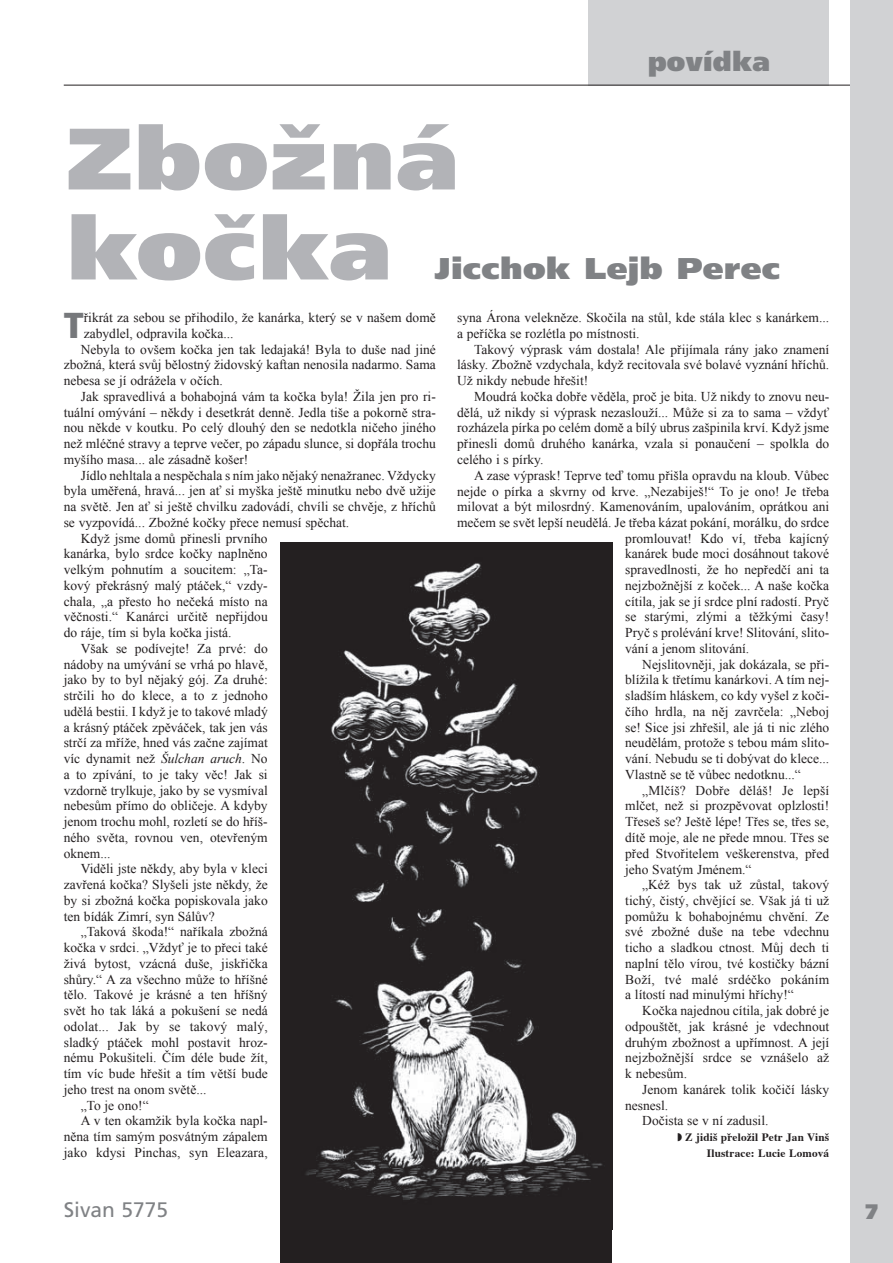
<style>
.page{position:relative;width:893px;height:1263px;background:#fff}
.page>*{position:absolute;margin:0;border:0;box-sizing:border-box;transform-origin:0 0}
.t1{font:900 87px/90px "Frutiger CE";letter-spacing:.015em;color:#b2b3b7;scale:1.1 1}
.t2{font:900 36px "Frutiger CE";color:#76787b}
.t3{font:900 30px "Frutiger CE";letter-spacing:.005em;color:#808285;scale:1.1 1}
.t4{font:900 27px "Frutiger CE";letter-spacing:.01em;color:#808285}
.t5{font:21px "Frutiger CE";color:#808285}
.t6{font:900 21px "Frutiger CE";color:#808285}
.t7{font:13.5px/15.8px "Times New Roman";color:#231f20;text-align:justify}
.t8{font:700 11.25px/15.8px "Times";letter-spacing:.015em;color:#231f20;text-align:right}
.s1{font-style:italic}
</style>
<div class="page">
<div style="left:588px;top:0;width:241px;height:85px;background:#d1d2d4"></div>
<hr style="left:64px;top:85px;width:799px;height:1px;background:#231f20">
<div style="left:850px;top:0;width:43px;height:1263px;background:#d1d2d4"></div>
<div style="left:280px;top:543px;width:332px;height:720px;background:#231f20"></div>
<img style="left:306px;top:563px;width:297px;height:637px">
<h3 class="t4" style="left:648px;top:50px;width:124px">povídka</h3>
<h1 class="t1" style="left:67px;top:121px;width:357px">Zbožná kočka</h1>
<h3 class="t3" style="left:435px;top:257px;width:315px">Jicchok Lejb Perec</h3>
<h2 class="t2" style="left:64px;top:311px;width:22px">T</h2>
<p class="t7" style="left:84px;top:310px;width:353px">řikrát za sebou se přihodilo, že kanárka, který se v našem domě</p>
<p class="t7" style="left:84px;top:326px;width:151px">zabydlel, odpravila kočka...</p>
<p class="t7" style="left:81px;top:341px;width:357px">Nebyla to ovšem kočka jen tak ledajaká! Byla to duše nad jiné</p>
<p class="t7" style="left:64px;top:357px;width:374px">zbožná, která svůj bělostný židovský kaftan nenosila nadarmo. Sama</p>
<p class="t7" style="left:64px;top:373px;width:161px">nebesa se jí odrážela v očích.</p>
<p class="t7" style="left:81px;top:389px;width:357px">Jak spravedlivá a bohabojná vám ta kočka byla! Žila jen pro ri -</p>
<p class="t7" style="left:64px;top:404px;width:374px">tuální omývání – někdy i desetkrát denně. Jedla tiše a pokorně stra-</p>
<p class="t7" style="left:64px;top:420px;width:374px">nou někde v koutku. Po celý dlouhý den se nedotkla ničeho jiného</p>
<p class="t7" style="left:64px;top:436px;width:374px">než mléčné stravy a teprve večer, po západu slunce, si dopřála trochu</p>
<p class="t7" style="left:64px;top:452px;width:186px">myšího masa... ale zásadně košer!</p>
<p class="t7" style="left:81px;top:467px;width:357px">Jídlo nehltala a nespěchala s ním jako nějaký nenažranec. Vždycky</p>
<p class="t7" style="left:64px;top:483px;width:374px">byla uměřená, hravá... jen ať si myška ještě minutku nebo dvě užije</p>
<p class="t7" style="left:64px;top:499px;width:374px">na světě. Jen ať si ještě chvilku zadovádí, chvíli se chvěje, z hříchů</p>
<p class="t7" style="left:64px;top:515px;width:287px">se vyzpovídá... Zbožné kočky přece nemusí spěchat.</p>
<p class="t7" style="left:81px;top:530px;width:188px">Když jsme domů přinesli prvního</p>
<p class="t7" style="left:64px;top:546px;width:205px">kanárka, bylo srdce kočky naplněno</p>
<p class="t7" style="left:64px;top:562px;width:205px">velkým pohnutím a soucitem: „Ta-</p>
<p class="t7" style="left:64px;top:578px;width:205px">kový překrásný malý ptáček,“ vzdy-</p>
<p class="t7" style="left:64px;top:593px;width:205px">chala, „a přesto ho nečeká místo na</p>
<p class="t7" style="left:64px;top:609px;width:205px">věčnosti.“ Kanárci určitě nepřijdou</p>
<p class="t7" style="left:64px;top:625px;width:169px">do ráje, tím si byla kočka jistá.</p>
<p class="t7" style="left:81px;top:641px;width:188px">Však se podívejte! Za prvé: do</p>
<p class="t7" style="left:64px;top:656px;width:205px">nádoby na umývání se vrhá po hlavě,</p>
<p class="t7" style="left:64px;top:672px;width:205px">jako by to byl nějaký gój. Za druhé:</p>
<p class="t7" style="left:64px;top:688px;width:205px">strčili ho do klece, a to z jednoho</p>
<p class="t7" style="left:64px;top:704px;width:205px">udělá bestii. I když je to takové mladý</p>
<p class="t7" style="left:64px;top:719px;width:205px">a krásný ptáček zpěváček, tak jen vás</p>
<p class="t7" style="left:64px;top:735px;width:205px">strčí za mříže, hned vás začne zajímat</p>
<p class="t7" style="left:64px;top:751px;width:205px">víc dynamit než <span class="s1">Šulchan aruch</span>. No</p>
<p class="t7" style="left:64px;top:767px;width:205px">a to zpívání, to je taky věc! Jak si</p>
<p class="t7" style="left:64px;top:782px;width:205px">vzdorně trylkuje, jako by se vysmíval</p>
<p class="t7" style="left:64px;top:798px;width:205px">nebesům přímo do obličeje. A kdyby</p>
<p class="t7" style="left:64px;top:814px;width:205px">jenom trochu mohl, rozletí se do hříš-</p>
<p class="t7" style="left:64px;top:830px;width:205px">ného světa, rovnou ven, otevřeným</p>
<p class="t7" style="left:64px;top:845px;width:48px">oknem...</p>
<p class="t7" style="left:81px;top:861px;width:188px">Viděli jste někdy, aby byla v kleci</p>
<p class="t7" style="left:64px;top:877px;width:205px">zavřená kočka? Slyšeli jste někdy, že</p>
<p class="t7" style="left:64px;top:893px;width:205px">by si zbožná kočka popiskovala jako</p>
<p class="t7" style="left:64px;top:908px;width:152px">ten bídák Zimrí, syn Sálův?</p>
<p class="t7" style="left:81px;top:924px;width:188px">„Taková škoda!“ naříkala zbožná</p>
<p class="t7" style="left:64px;top:940px;width:205px">kočka v srdci. „Vždyť je to přeci také</p>
<p class="t7" style="left:64px;top:956px;width:205px">živá bytost, vzácná duše, jiskřička</p>
<p class="t7" style="left:64px;top:971px;width:205px">shůry.“ A za všechno může to hříšné</p>
<p class="t7" style="left:64px;top:987px;width:205px">tělo. Takové je krásné a ten hříšný</p>
<p class="t7" style="left:64px;top:1003px;width:205px">svět ho tak láká a pokušení se nedá</p>
<p class="t7" style="left:64px;top:1019px;width:205px">odolat... Jak by se takový malý,</p>
<p class="t7" style="left:64px;top:1034px;width:205px">sladký ptáček mohl postavit hroz-</p>
<p class="t7" style="left:64px;top:1050px;width:205px">nému Pokušiteli. Čím déle bude žít,</p>
<p class="t7" style="left:64px;top:1066px;width:205px">tím víc bude hřešit a tím větší bude</p>
<p class="t7" style="left:64px;top:1082px;width:144px">jeho trest na onom světě...</p>
<p class="t7" style="left:81px;top:1097px;width:69px">„To je ono!“</p>
<p class="t7" style="left:81px;top:1113px;width:188px">A v ten okamžik byla kočka napl-</p>
<p class="t7" style="left:64px;top:1129px;width:205px">něna tím samým posvátným zápalem</p>
<p class="t7" style="left:64px;top:1145px;width:205px">jako kdysi Pinchas, syn Eleazara,</p>
<p class="t7" style="left:457px;top:310px;width:374px">syna Árona velekněze. Skočila na stůl, kde stála klec s kanárkem... a peříčka se rozlétla po místnosti.</p>
<p class="t7" style="left:457px;top:341px;width:374px;text-indent:17px">Takový výprask vám dostala! Ale přijímala rány jako znamení lásky. Zbožně vzdychala, když recitovala své bolavé vyznání hříchů.<br>Už nikdy nebude hřešit!</p>
<p class="t7" style="left:457px;top:389px;width:374px;text-indent:17px">Moudrá kočka dobře věděla, proč je bita. Už nikdy to znovu neu&shy;dělá, už nikdy si výprask nezaslouží... Může si za to sama – vždyť rozházela pírka po celém domě a bílý ubrus zašpinila krví. Když jsme přinesli domů druhého kanárka, vzala si ponaučení – spolkla do celého i s pírky.</p>
<p class="t7" style="left:474px;top:467px;width:357px">A zase výprask! Teprve teď tomu přišla opravdu na kloub. Vůbec</p>
<p class="t7" style="left:457px;top:483px;width:374px">nejde o pírka a skvrny od krve. „Nezabiješ!“ To je ono! Je třeba</p>
<p class="t7" style="left:457px;top:499px;width:374px">milovat a být milosrdný. Kamenováním, upalováním, oprátkou ani</p>
<p class="t7" style="left:457px;top:515px;width:374px">mečem se svět lepší neudělá. Je třeba kázat pokání, morálku, do srdce</p>
<p class="t7" style="left:625px;top:530px;width:205px">promlouvat! Kdo ví, třeba kajícný</p>
<p class="t7" style="left:625px;top:546px;width:205px">kanárek bude moci dosáhnout takové</p>
<p class="t7" style="left:625px;top:562px;width:205px">spravedlnosti, že ho nepředčí ani ta</p>
<p class="t7" style="left:625px;top:578px;width:205px">nejzbožnější z koček... A naše kočka</p>
<p class="t7" style="left:625px;top:593px;width:205px">cítila, jak se jí srdce plní radostí. Pryč</p>
<p class="t7" style="left:625px;top:609px;width:205px">se starými, zlými a těžkými časy!</p>
<p class="t7" style="left:625px;top:625px;width:205px">Pryč s prolévání krve! Slitování, slito-</p>
<p class="t7" style="left:625px;top:641px;width:126px">vání a jenom slitování.</p>
<p class="t7" style="left:642px;top:656px;width:188px">Nejslitovněji, jak dokázala, se při-</p>
<p class="t7" style="left:625px;top:672px;width:205px">blížila k třetímu kanárkovi. A tím nej-</p>
<p class="t7" style="left:625px;top:688px;width:205px">sladším hláskem, co kdy vyšel z koči-</p>
<p class="t7" style="left:625px;top:704px;width:205px">čího hrdla, na něj zavrčela: „Neboj</p>
<p class="t7" style="left:625px;top:719px;width:205px">se! Sice jsi zhřešil, ale já ti nic zlého</p>
<p class="t7" style="left:625px;top:735px;width:205px">neudělám, protože s tebou mám slito-</p>
<p class="t7" style="left:625px;top:751px;width:205px">vání. Nebudu se ti dobývat do klece...</p>
<p class="t7" style="left:625px;top:767px;width:177px">Vlastně se tě vůbec nedotknu...“</p>
<p class="t7" style="left:642px;top:782px;width:188px">„Mlčíš? Dobře děláš! Je lepší</p>
<p class="t7" style="left:625px;top:798px;width:205px">mlčet, než si prozpěvovat oplzlosti!</p>
<p class="t7" style="left:625px;top:814px;width:205px">Třeseš se? Ještě lépe! Třes se, třes se,</p>
<p class="t7" style="left:625px;top:830px;width:205px">dítě moje, ale ne přede mnou. Třes se</p>
<p class="t7" style="left:625px;top:845px;width:205px">před Stvořitelem veškerenstva, před</p>
<p class="t7" style="left:625px;top:861px;width:128px">jeho Svatým Jménem.“</p>
<p class="t7" style="left:642px;top:877px;width:188px">„Kéž bys tak už zůstal, takový</p>
<p class="t7" style="left:625px;top:893px;width:205px">tichý, čistý, chvějící se. Však já ti už</p>
<p class="t7" style="left:625px;top:908px;width:205px">pomůžu k bohabojnému chvění. Ze</p>
<p class="t7" style="left:625px;top:924px;width:205px">své zbožné duše na tebe vdechnu</p>
<p class="t7" style="left:625px;top:940px;width:205px">ticho a sladkou ctnost. Můj dech ti</p>
<p class="t7" style="left:625px;top:956px;width:205px">naplní tělo vírou, tvé kostičky bázní</p>
<p class="t7" style="left:625px;top:971px;width:205px">Boží, tvé malé srdéčko pokáním</p>
<p class="t7" style="left:625px;top:987px;width:170px">a lítostí nad minulými hříchy!“</p>
<p class="t7" style="left:642px;top:1003px;width:188px">Kočka najednou cítila, jak dobré je</p>
<p class="t7" style="left:625px;top:1019px;width:205px">odpouštět, jak krásné je vdechnout</p>
<p class="t7" style="left:625px;top:1034px;width:205px">druhým zbožnost a upřímnost. A její</p>
<p class="t7" style="left:625px;top:1050px;width:205px">nejzbožnější srdce se vznášelo až</p>
<p class="t7" style="left:625px;top:1066px;width:63px">k nebesům.</p>
<p class="t7" style="left:642px;top:1082px;width:188px">Jenom kanárek tolik kočičí lásky</p>
<p class="t7" style="left:625px;top:1097px;width:45px">nesnesl.</p>
<p class="t7" style="left:642px;top:1113px;width:128px">Dočista se v ní zadusil.</p>
<p class="t8" style="left:677px;top:1131px;width:153px">◗ Z jidiš přeložil Petr Jan Vinš<br>Ilustrace: Lucie Lomová</p>
<h3 class="t5" style="left:64px;top:1202px;width:106px">Sivan 5775</h3>
<h3 class="t6" style="left:865px;top:1204px;width:14px">7</h3>
</div>
